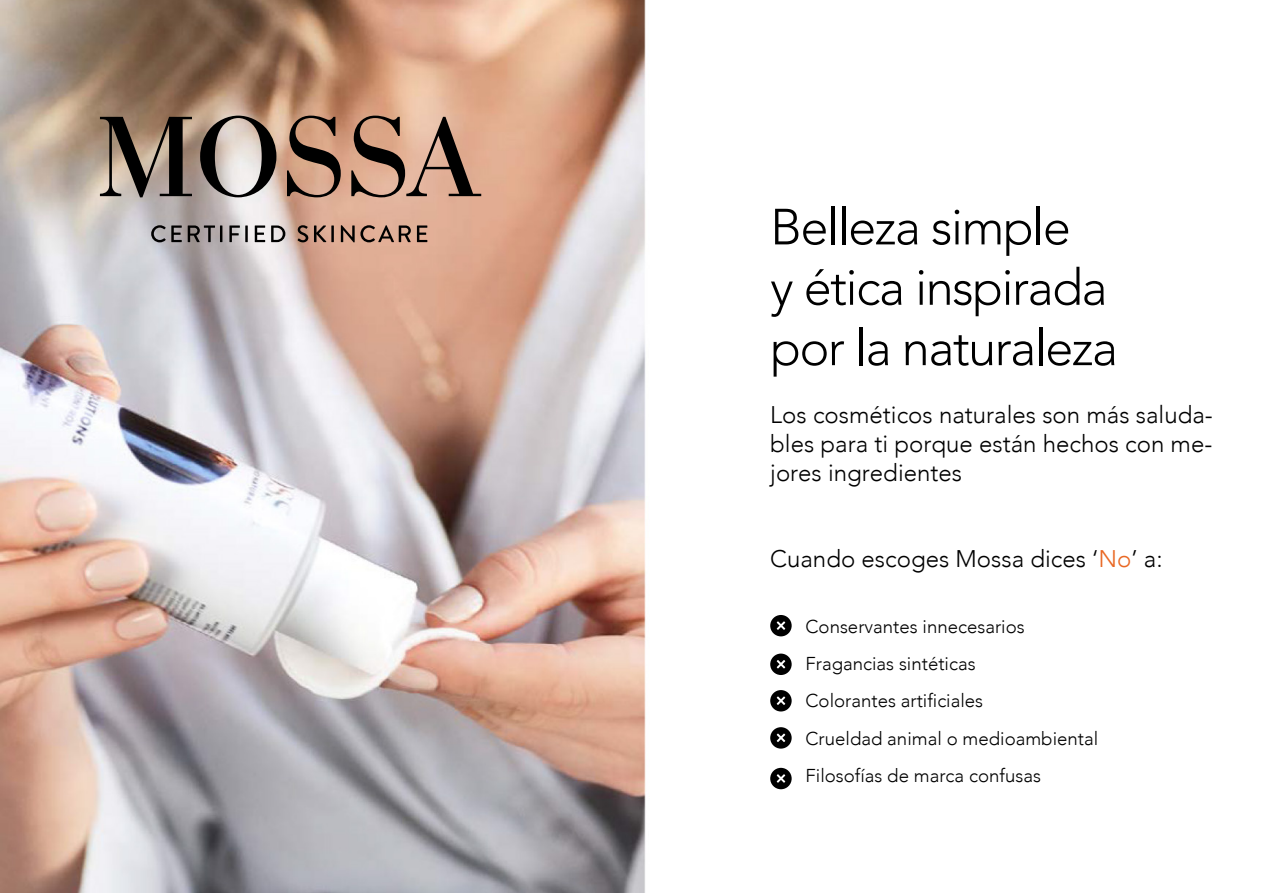
<style>
.page{position:relative;width:1263px;height:893px;background:#fff}
.page>*{position:absolute;margin:0;border:0;box-sizing:border-box;transform-origin:0 0}
.t1{font:300 50.25px/60.3px "Avenir";letter-spacing:-.03em;color:#000}
.t2{font:300 24px/28.8px "Avenir";color:#000;text-align:justify}
.t3{font:300 18.6px/37.3px "Avenir";color:#000}
.s1{color:#e96824}
</style>
<div class="page">
<img style="left:1px;top:0;width:791px;height:893px">
<svg style="left:200px;top:116px;width:76px;height:81px;background:#958c86"></svg>
<svg style="left:100px;top:117px;width:92px;height:80px;background:#76685c"></svg>
<svg style="left:287px;top:116px;width:54px;height:81px;background:#926f5b"></svg>
<svg style="left:351px;top:116px;width:130px;height:81px;background:#a7826f"></svg>
<svg style="left:151px;top:225px;width:31px;height:17px"></svg>
<svg style="left:188px;top:225px;width:34px;height:17px"></svg>
<svg style="left:229px;top:225px;width:11px;height:17px"></svg>
<hr style="left:245px;top:225px;width:3px;height:17px;background:#000">
<svg style="left:255px;top:225px;width:10px;height:17px"></svg>
<svg style="left:271px;top:225px;width:14px;height:17px"></svg>
<svg style="left:297px;top:225px;width:11px;height:17px"></svg>
<svg style="left:314px;top:225px;width:12px;height:17px"></svg>
<hr style="left:331px;top:225px;width:3px;height:17px;background:#000">
<svg style="left:341px;top:225px;width:70px;height:17px"></svg>
<svg style="left:417px;top:225px;width:10px;height:17px"></svg>
<div style="left:770px;top:615px;width:22px;height:21px;background:#000;border-radius:50%"></div>
<svg style="left:777px;top:621px;width:8px;height:9px"></svg>
<div style="left:770px;top:654px;width:22px;height:21px;background:#000;border-radius:50%"></div>
<svg style="left:777px;top:660px;width:8px;height:8px"></svg>
<div style="left:770px;top:690px;width:22px;height:21px;background:#000;border-radius:50%"></div>
<svg style="left:777px;top:696px;width:8px;height:9px"></svg>
<div style="left:770px;top:727px;width:22px;height:22px;background:#000;border-radius:50%"></div>
<svg style="left:777px;top:733px;width:8px;height:9px"></svg>
<div style="left:770px;top:768px;width:22px;height:21px;background:#000;border-radius:50%"></div>
<svg style="left:777px;top:774px;width:8px;height:9px"></svg>
<h1 class="t1" style="left:770px;top:197px;width:349px">Belleza simple<br>y ética inspirada por la naturaleza</h1>
<p class="t2" style="left:770px;top:400px;width:444px">Los cosméticos naturales son más saluda&shy;bles para ti porque están hechos con me&shy;jores ingredientes</p>
<p class="t2" style="left:770px;top:544px;width:394px">Cuando escoges Mossa dices ‘<span class="s1">No</span>’ a:</p>
<p class="t3" style="left:805px;top:607px;width:294px">Conservantes innecesarios<br>Fragancias sintéticas<br>Colorantes artificiales<br>Crueldad animal o medioambiental<br>Filosofías de marca confusas</p>
</div>
